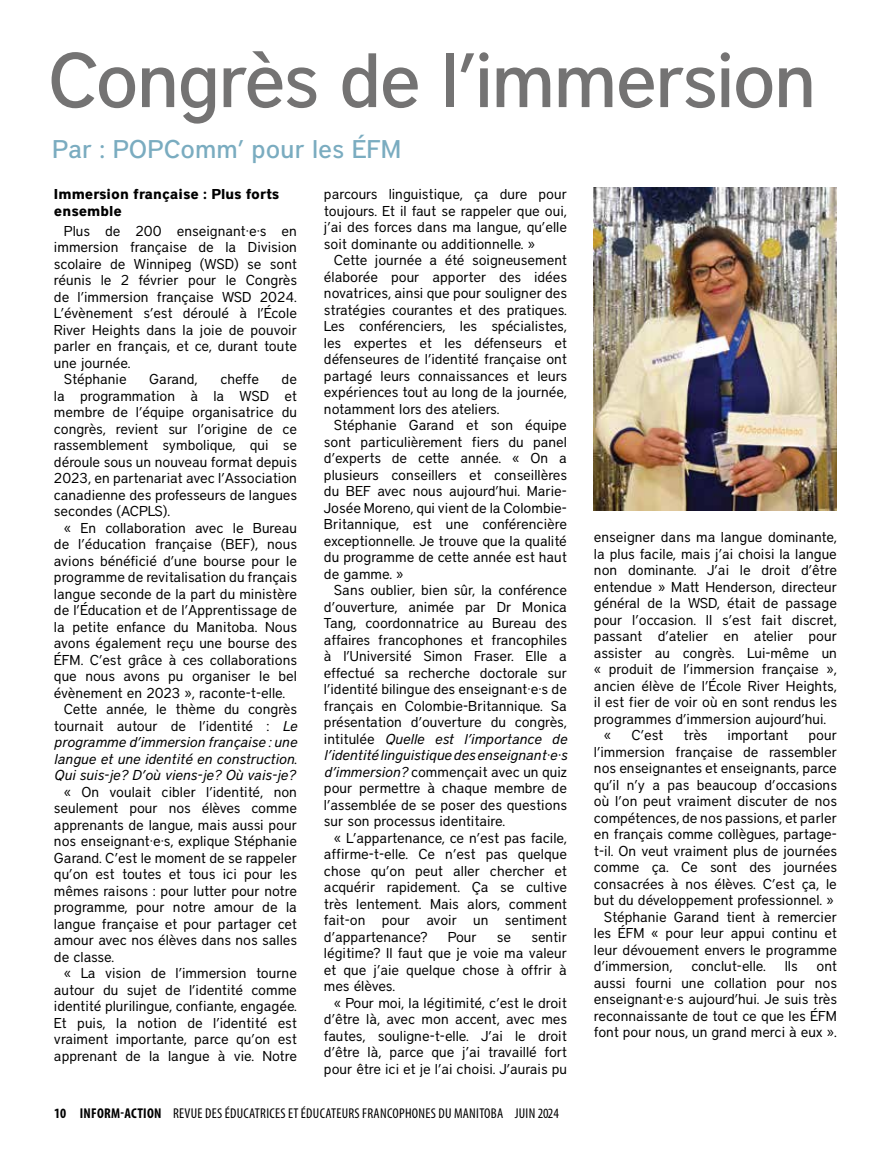
<style>
.page{position:relative;width:891px;height:1161px;background:#fff}
.page>*{position:absolute;margin:0;border:0;box-sizing:border-box;transform-origin:0 0}
.t1{font:500 76.5px "District";letter-spacing:-.03em;color:#747373}
.t2{font:500 25.5px "District";color:#7aacc0}
.t3{font:14.25px/16.5px "District";color:#000;text-align:justify}
.t4{font:italic 14.25px "District";color:#000}
.t5{font:condensed 14.25px "Myriad Pro";letter-spacing:.02em;color:#000}
.t6{font:700 14.25px/16.5px "District";color:#000}
.s1{font-style:italic}
.s2{font-weight:700}
</style>
<div class="page">
<img style="left:594px;top:188px;width:243px;height:323px">
<h1 class="t1" style="left:48px;top:35px;width:770px">Congrès de l’immersion</h1>
<h2 class="t2" style="left:52px;top:134px;width:351px">Par : POPComm’ pour les ÉFM</h2>
<p class="t6" style="left:54px;top:186px;width:227px">Immersion française : Plus forts ensemble</p>
<p class="t3" style="left:64px;top:222px;width:235px">Plus de 200 enseignant·e·s en</p>
<p class="t3" style="left:54px;top:239px;width:245px">immersion française de la Division</p>
<p class="t3" style="left:54px;top:255px;width:245px">scolaire de Winnipeg (WSD) se sont</p>
<p class="t3" style="left:54px;top:272px;width:244px">réunis le 2 février pour le Congrès</p>
<p class="t3" style="left:54px;top:288px;width:245px">de l’immersion française WSD 2024.</p>
<p class="t3" style="left:54px;top:305px;width:245px">L’évènement s’est déroulé à l’École</p>
<p class="t3" style="left:54px;top:321px;width:244px">River Heights dans la joie de pouvoir</p>
<p class="t3" style="left:54px;top:338px;width:245px">parler en français, et ce, durant toute</p>
<p class="t3" style="left:54px;top:354px;width:78px">une journée.</p>
<p class="t3" style="left:64px;top:371px;width:64px">Stéphanie</p>
<p class="t3" style="left:149px;top:371px;width:50px">Garand,</p>
<p class="t3" style="left:220px;top:371px;width:40px">cheffe</p>
<p class="t3" style="left:54px;top:371px;width:245px;text-indent:228px">de la programmation à la WSD et membre de l’équipe organisatrice du congrès, revient sur l’origine de ce rassemblement symbolique, qui se déroule sous un nouveau format depuis 2023, en partenariat avec l’Association canadienne des professeurs de langues secondes (ACPLS).</p>
<p class="t3" style="left:64px;top:519px;width:235px">« En collaboration avec le Bureau</p>
<p class="t3" style="left:54px;top:536px;width:245px">de l’éducation française (BEF), nous</p>
<p class="t3" style="left:54px;top:552px;width:245px">avions bénéficié d’une bourse pour le</p>
<p class="t3" style="left:54px;top:569px;width:244px">programme de revitalisation du français</p>
<p class="t3" style="left:54px;top:585px;width:244px">langue seconde de la part du ministère</p>
<p class="t3" style="left:54px;top:602px;width:244px">de l’Éducation et de l’Apprentissage de</p>
<p class="t3" style="left:54px;top:618px;width:245px">la petite enfance du Manitoba. Nous</p>
<p class="t3" style="left:54px;top:635px;width:245px">avons également reçu une bourse des</p>
<p class="t3" style="left:54px;top:651px;width:245px">ÉFM. C’est grâce à ces collaborations</p>
<p class="t3" style="left:54px;top:668px;width:244px">que nous avons pu organiser le bel</p>
<p class="t3" style="left:54px;top:684px;width:233px">évènement en 2023 », raconte-t-elle.</p>
<p class="t3" style="left:64px;top:701px;width:235px">Cette année, le thème du congrès</p>
<p class="t3" style="left:54px;top:717px;width:244px">tournait autour de l’identité : <span class="s1">Le</span></p>
<p class="t4" style="left:54px;top:734px;width:245px">programme d’immersion française : une</p>
<p class="t4" style="left:54px;top:750px;width:244px">langue et une identité en construction.</p>
<p class="t4" style="left:54px;top:767px;width:243px">Qui suis-je? D’où viens-je? Où vais-je?</p>
<p class="t3" style="left:54px;top:783px;width:245px;text-indent:10px">« On voulait cibler l’identité, non seulement pour nos élèves comme apprenants de langue, mais aussi pour nos enseignant·e·s, explique Stéphanie Garand. C’est le moment de se rappeler qu’on est toutes et tous ici pour les mêmes raisons : pour lutter pour notre programme, pour notre amour de la langue française et pour partager cet amour avec nos élèves dans nos salles de classe.</p>
<p class="t3" style="left:54px;top:965px;width:245px;text-indent:10px">« La vision de l’immersion tourne autour du sujet de l’identité comme identité plurilingue, confiante, engagée.<br>Et puis, la notion de l’identité est vraiment importante, parce qu’on est apprenant de la langue à vie. Notre</p>
<p class="t3" style="left:324px;top:186px;width:244px">parcours linguistique, ça dure pour toujours. Et il faut se rappeler que oui, j’ai des forces dans ma langue, qu’elle soit dominante ou additionnelle. »</p>
<p class="t3" style="left:324px;top:252px;width:245px;text-indent:10px">Cette journée a été soigneusement élaborée pour apporter des idées novatrices, ainsi que pour souligner des stratégies courantes et des pratiques.<br>Les conférenciers, les spécialistes, les expertes et les défenseurs et défenseures de l’identité française ont partagé leurs connaissances et leurs expériences tout au long de la journée, notamment lors des ateliers.</p>
<p class="t3" style="left:324px;top:417px;width:245px;text-indent:10px">Stéphanie Garand et son équipe sont particulièrement fiers du panel d’experts de cette année. « On a plusieurs conseillers et conseillères du BEF avec nous aujourd’hui. Marie-Josée Moreno, qui vient de la Colombie-Britannique, est une conférencière exceptionnelle. Je trouve que la qualité du programme de cette année est haut de gamme. »</p>
<p class="t3" style="left:324px;top:582px;width:245px;text-indent:10px">Sans oublier, bien sûr, la conférence d’ouverture, animée par Dr Monica Tang, coordonnatrice au Bureau des affaires francophones et francophiles à l’Université Simon Fraser. Elle a effectué sa recherche doctorale sur l’identité bilingue des enseignant·e·s de français en Colombie-Britannique. Sa présentation d’ouverture du congrès, intitulée <span class="s1">Quelle est l’importance de l’identité linguistique des enseignant·e·s d’immersion?</span> commençait avec un quiz pour permettre à chaque membre de l’assemblée de se poser des questions sur son processus identitaire.</p>
<p class="t3" style="left:324px;top:830px;width:245px;text-indent:10px">« L’appartenance, ce n’est pas facile, affirme-t-elle. Ce n’est pas quelque chose qu’on peut aller chercher et acquérir rapidement. Ça se cultive très lentement. Mais alors, comment fait-on pour avoir un sentiment d’appartenance?</p>
<p class="t3" style="left:324px;top:929px;width:245px;text-indent:207px">sentir légitime? Il faut que je voie ma valeur et que j’aie quelque chose à offrir à mes élèves.</p>
<p class="t3" style="left:324px;top:995px;width:245px;text-indent:10px">« Pour moi, la légitimité, c’est le droit d’être là, avec mon accent, avec mes fautes, souligne-t-elle. J’ai le droit d’être là, parce que j’ai travaillé fort pour être ici et je l’ai choisi. J’aurais pu</p>
<p class="t3" style="left:448px;top:929px;width:30px">Pour</p>
<p class="t3" style="left:497px;top:929px;width:16px">se</p>
<p class="t5" style="left:54px;top:1104px;width:506px"><span class="s2">10 INFORM-ACTION</span> REVUE DES ÉDUCATRICES ET ÉDUCATEURS FRANCOPHONES DU MANITOBA JUIN 2024</p>
<p class="t3" style="left:594px;top:529px;width:245px">enseigner dans ma langue dominante,</p>
<p class="t3" style="left:594px;top:545px;width:244px">la plus facile, mais j’ai choisi la langue</p>
<p class="t3" style="left:594px;top:562px;width:245px">non dominante. J’ai le droit d’être</p>
<p class="t3" style="left:594px;top:578px;width:245px">entendue » Matt Henderson, directeur</p>
<p class="t3" style="left:594px;top:595px;width:244px">général de la WSD, était de passage</p>
<p class="t3" style="left:594px;top:611px;width:245px">pour l’occasion. Il s’est fait discret,</p>
<p class="t3" style="left:594px;top:628px;width:245px">passant d’atelier en atelier pour</p>
<p class="t3" style="left:594px;top:644px;width:245px">assister au congrès. Lui-même un</p>
<p class="t3" style="left:594px;top:661px;width:244px">« produit de l’immersion française »,</p>
<p class="t3" style="left:594px;top:677px;width:244px">ancien élève de l’École River Heights,</p>
<p class="t3" style="left:594px;top:694px;width:245px">il est fier de voir où en sont rendus les</p>
<p class="t3" style="left:594px;top:710px;width:234px">programmes d’immersion aujourd’hui.</p>
<p class="t3" style="left:604px;top:727px;width:9px">«</p>
<p class="t3" style="left:631px;top:727px;width:34px">C’est</p>
<p class="t3" style="left:684px;top:727px;width:25px">très</p>
<p class="t3" style="left:728px;top:727px;width:62px">important</p>
<p class="t3" style="left:809px;top:727px;width:30px">pour</p>
<p class="t3" style="left:594px;top:743px;width:244px">l’immersion française de rassembler</p>
<p class="t3" style="left:594px;top:760px;width:244px">nos enseignantes et enseignants, parce</p>
<p class="t3" style="left:594px;top:776px;width:244px">qu’il n’y a pas beaucoup d’occasions</p>
<p class="t3" style="left:594px;top:793px;width:244px">où l’on peut vraiment discuter de nos</p>
<p class="t3" style="left:594px;top:809px;width:244px">compétences, de nos passions, et parler</p>
<p class="t3" style="left:594px;top:826px;width:245px">en français comme collègues, partage-</p>
<p class="t3" style="left:594px;top:842px;width:245px">t-il. On veut vraiment plus de journées</p>
<p class="t3" style="left:594px;top:859px;width:245px">comme ça. Ce sont des journées</p>
<p class="t3" style="left:594px;top:875px;width:244px">consacrées à nos élèves. C’est ça, le</p>
<p class="t3" style="left:594px;top:892px;width:241px">but du développement professionnel. »</p>
<p class="t3" style="left:604px;top:908px;width:234px">Stéphanie Garand tient à remercier</p>
<p class="t3" style="left:594px;top:925px;width:244px">les ÉFM « pour leur appui continu et</p>
<p class="t3" style="left:594px;top:941px;width:245px">leur dévouement envers le programme</p>
<p class="t3" style="left:594px;top:958px;width:80px">d’immersion,</p>
<p class="t3" style="left:691px;top:958px;width:76px">conclut-elle.</p>
<p class="t3" style="left:785px;top:958px;width:14px">Ils</p>
<p class="t3" style="left:594px;top:958px;width:245px;text-indent:222px">ont aussi fourni une collation pour nos enseignant·e·s aujourd’hui. Je suis très reconnaissante de tout ce que les ÉFM font pour nous, un grand merci à eux ».</p>
</div>
